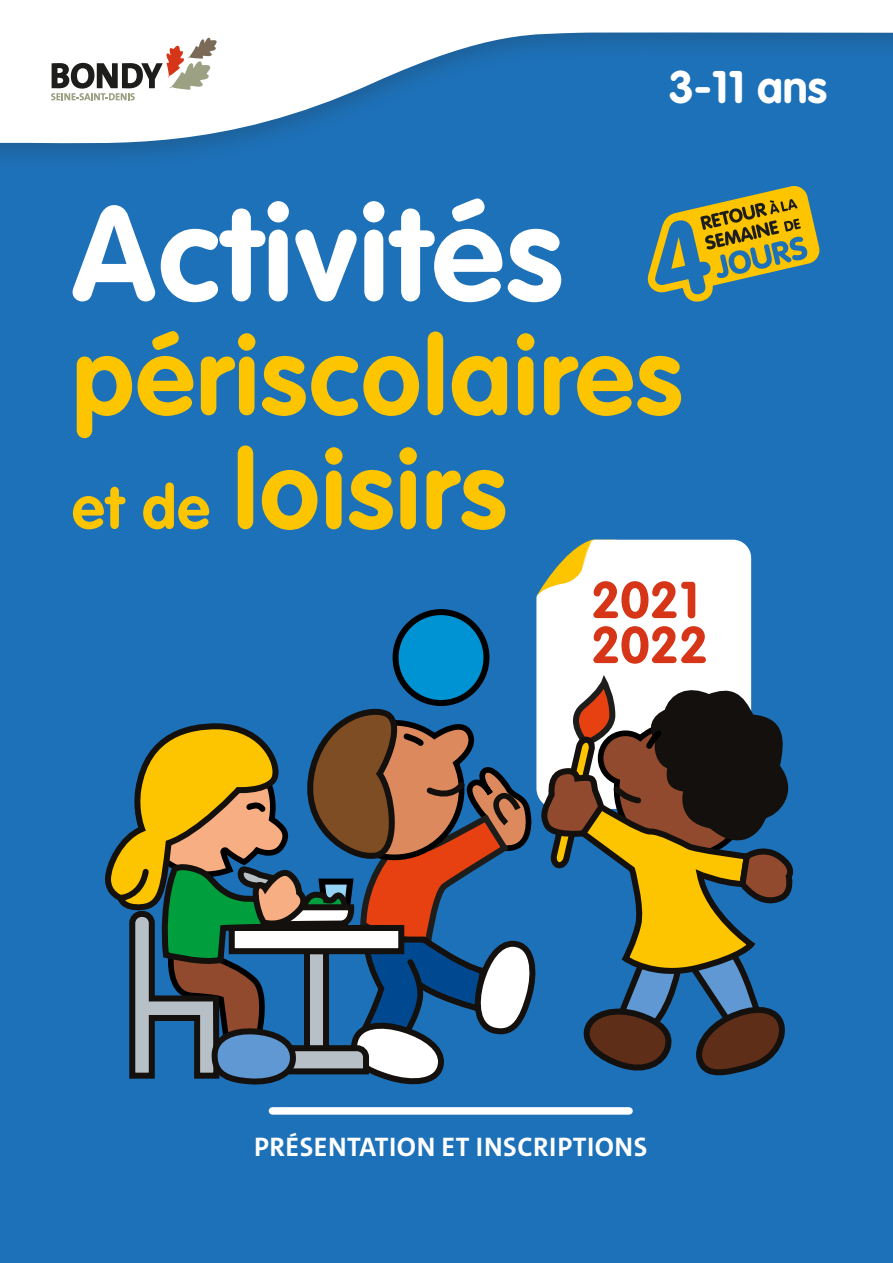
<style>
.page{position:relative;width:893px;height:1263px;background:#1d71b8}
.page>*{position:absolute;margin:0;border:0;box-sizing:border-box;transform-origin:0 0}
.t1{font:700 132px "VAG Rounded LT Pro";letter-spacing:.02em;color:#fff}
.t2{font:700 108px/114px "VAG Rounded LT Pro";letter-spacing:.02em;color:#fdc400}
.t3{font:700 51px/45px "VAG Rounded LT Pro";color:#d63517}
.t4{font:700 45px "VAG Rounded LT Pro";color:#fff}
.t5{font:700 27px "The Mix C4 s";letter-spacing:.02em;color:#fff}
.s1{font-size:60px}
</style>
<div class="page">
<div style="left:272px;top:1107px;width:357px;height:8px;background:#fff"></div>
<svg style="left:647px;top:186px;width:173px;height:116px"></svg>
<div style="left:536px;top:540px;width:215px;height:142px;background:#fff"></div>
<svg style="left:536px;top:540px;width:81px;height:56px"></svg>
<div style="left:396px;top:612px;width:90px;height:91px;background:#0093d3;border-radius:50%"></div>
<div style="left:393px;top:609px;width:96px;height:97px;border:6px solid #000;border-radius:50%"></div>
<svg style="left:105px;top:682px;width:689px;height:403px"></svg>
<svg style="left:0;top:0;width:893px;height:151px"></svg>
<svg style="left:51px;top:37px;width:167px;height:63px;background:#ccc7c2"></svg>
<h3 class="t4" style="left:668px;top:58px;width:160px">3-11 ans</h3>
<h1 class="t1" style="left:72px;top:171px;width:492px">Activités</h1>
<h2 class="t2" style="left:72px;top:321px;width:611px">périscolaires <span class="s1">et de</span> loisirs</h2>
<h3 class="t3" style="left:591px;top:578px;width:119px">2021<br>2022</h3>
<p class="t5" style="left:254px;top:1129px;width:395px">PRÉSENTATION ET INSCRIPTIONS</p>
</div>
